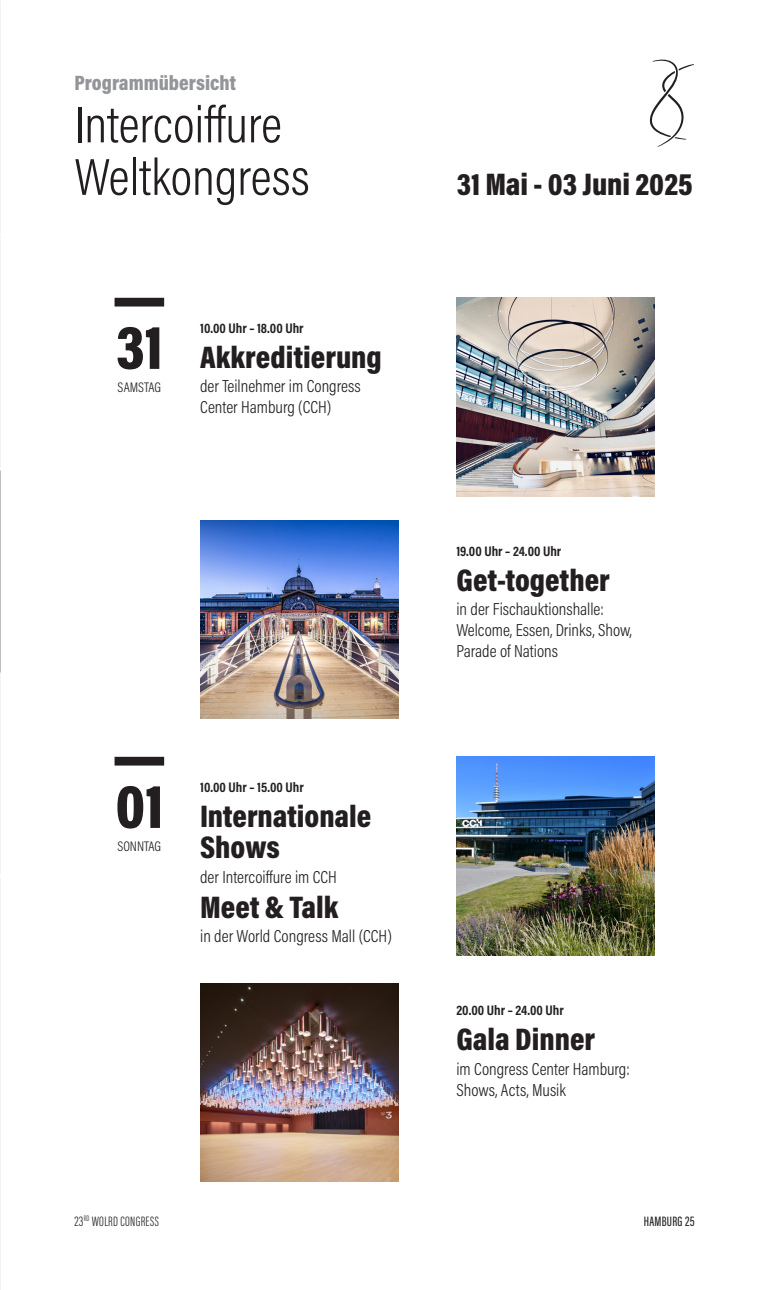
<style>
.page{position:relative;width:769px;height:1290px;background:#fff}
.page>*{position:absolute;margin:0;border:0;box-sizing:border-box;transform-origin:0 0}
.t1{font:900 63px "Acumin Pro Cond";color:#231f20}
.t2{font:300 52.5px/52.5px "Acumin Pro Cond";color:#231f20}
.t3{font:900 31.5px/31.5px "Acumin Pro Cond";color:#231f20}
.t4{font:900 21px "Acumin Pro Cond";color:#939598}
.t5{font:300 17.5px/21px "Acumin Pro Cond";color:#231f20}
.t6{font:700 14px "Acumin Pro Cond";color:#231f20}
.t7{font:300 14px "Acumin Pro Extra Cond";letter-spacing:.025em;color:#231f20}
.t8{font:300 14px "Acumin Pro Cond";color:#231f20}
.t9{font:500 14px "Acumin Pro Extra Cond";letter-spacing:.02em;color:#231f20}
</style>
<div class="page">
<img style="left:0;top:470px;width:1px;height:405px">
<img style="left:456px;top:298px;width:199px;height:198px">
<img style="left:456px;top:757px;width:199px;height:198px">
<img style="left:200px;top:520px;width:199px;height:199px">
<img style="left:200px;top:983px;width:199px;height:199px">
<div style="left:115px;top:298px;width:49px;height:8px;background:#231f20"></div>
<div style="left:115px;top:757px;width:49px;height:8px;background:#231f20"></div>
<svg style="left:649px;top:60px;width:45px;height:87px"></svg>
<img style="left:0;top:0;width:1px;height:233px">
<img style="left:0;top:236px;width:1px;height:232px">
<img style="left:0;top:877px;width:1px;height:413px">
<p class="t4" style="left:74px;top:69px;width:163px">Programmübersicht</p>
<h2 class="t2" style="left:74px;top:97px;width:237px">Intercoiffure<br>Weltkongress</h2>
<h1 class="t1" style="left:116px;top:306px;width:48px">31</h1>
<p class="t8" style="left:118px;top:378px;width:45px">SAMSTAG</p>
<p class="t6" style="left:200px;top:319px;width:105px">10.00 Uhr – 18.00 Uhr</p>
<h3 class="t3" style="left:200px;top:340px;width:183px">Akkreditierung</h3>
<p class="t5" style="left:200px;top:375px;width:162px">der Teilnehmer im Congress<br>Center Hamburg (CCH)</p>
<h1 class="t1" style="left:115px;top:765px;width:50px">01</h1>
<p class="t8" style="left:118px;top:837px;width:45px">SONNTAG</p>
<p class="t6" style="left:200px;top:778px;width:105px">10.00 Uhr – 15.00 Uhr</p>
<h3 class="t3" style="left:200px;top:799px;width:173px">Internationale<br>Shows</h3>
<p class="t5" style="left:200px;top:866px;width:138px">der Intercoiffure im CCH</p>
<h3 class="t3" style="left:200px;top:890px;width:139px">Meet &amp; Talk</h3>
<p class="t5" style="left:200px;top:925px;width:193px">in der World Congress Mall (CCH)</p>
<h3 class="t3" style="left:457px;top:167px;width:237px">31 Mai - 03 Juni 2025</h3>
<p class="t6" style="left:456px;top:541px;width:106px">19.00 Uhr – 24.00 Uhr</p>
<h3 class="t3" style="left:456px;top:563px;width:155px">Get-together</h3>
<p class="t5" style="left:456px;top:598px;width:177px">in der Fischauktionshalle:<br>Welcome, Essen, Drinks, Show,<br>Parade of Nations</p>
<p class="t6" style="left:456px;top:1001px;width:109px">20.00 Uhr – 24.00 Uhr</p>
<h3 class="t3" style="left:456px;top:1023px;width:140px">Gala Dinner</h3>
<p class="t5" style="left:456px;top:1058px;width:175px">im Congress Center Hamburg:<br>Shows, Acts, Musik</p>
<p class="t7" style="left:74px;top:1213px;width:86px">23<sup>RD</sup> WOLRD CONGRESS</p>
<p class="t9" style="left:644px;top:1212px;width:52px">HAMBURG 25</p>
</div>
